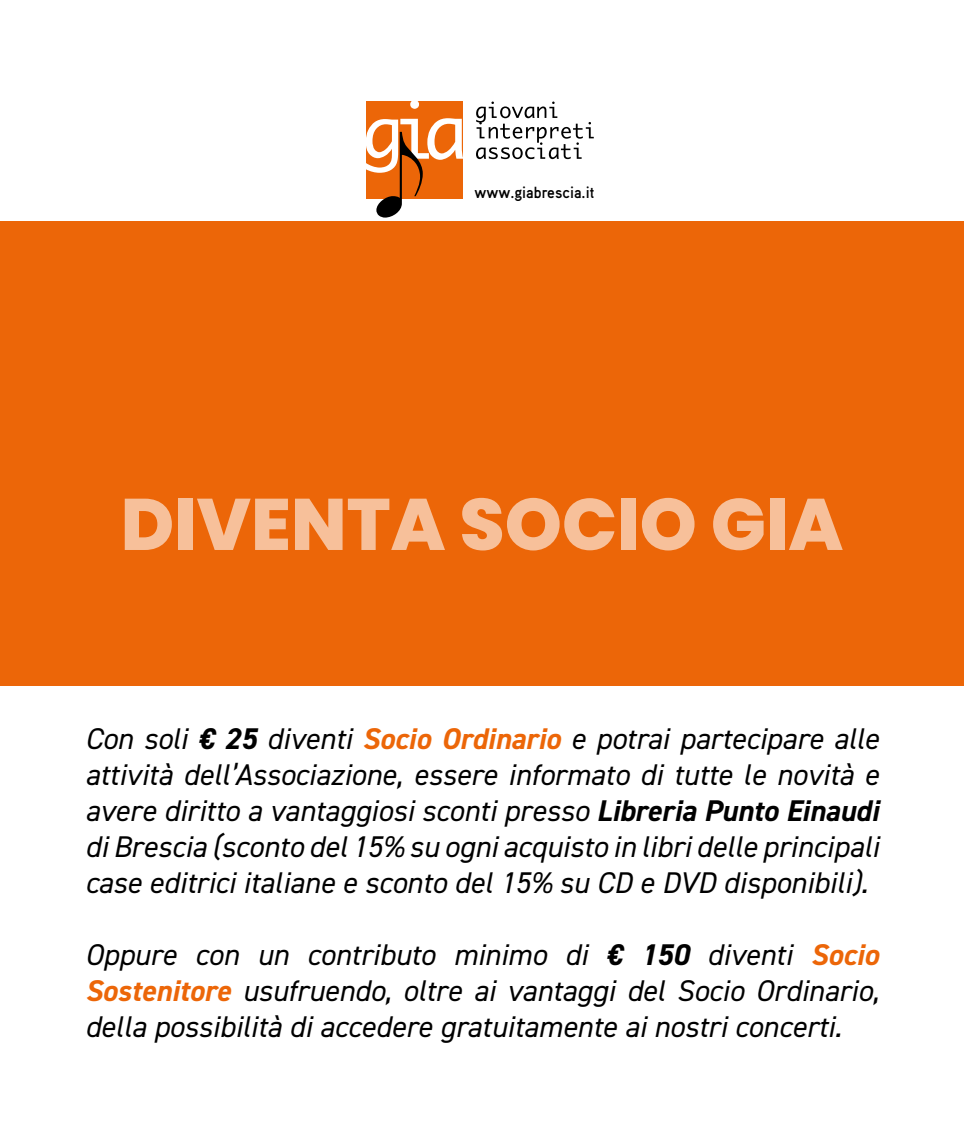
<style>
.page{position:relative;width:964px;height:1134px;background:#fff}
.page>*{position:absolute;margin:0;border:0;box-sizing:border-box;transform-origin:0 0}
.t1{font:800 72.8px "Poppins";color:#f7c09a}
.t2{font:italic 30px/36px "DIN2014";color:#000;text-align:justify}
.t3{font:700 16.2px "Aaux Pro";color:#000;scale:.95 1}
.s1{font-weight:700}
.s2{font-weight:700;color:#ec6608}
</style>
<div class="page">
<div style="left:0;top:221px;width:964px;height:465px;background:#ec6608"></div>
<svg style="left:476px;top:102px;width:118px;height:57px"></svg>
<svg style="left:366px;top:101px;width:97px;height:117px"></svg>
<p class="t3" style="left:474px;top:182px;width:128px">www.giabrescia.it</p>
<h1 class="t1" style="left:121px;top:482px;width:724px">DIVENTA SOCIO GIA</h1>
<p class="t2" style="left:85px;top:720px;width:795px">Con soli <span class="s1">€ 25</span> diventi <span class="s2">Socio Ordinario</span> e potrai partecipare alle attività dell’Associazione, essere informato di tutte le novità e avere diritto a vantaggiosi sconti presso <span class="s1">Libreria Punto Einaudi </span>di Brescia (sconto del 15% su ogni acquisto in libri delle principali case editrici italiane e sconto del 15% su CD e DVD disponibili).</p>
<p class="t2" style="left:85px;top:936px;width:795px">Oppure con un contributo minimo di <span class="s1">€ 150</span> diventi <span class="s2">Socio Sostenitore</span> usufruendo, oltre ai vantaggi del Socio Ordinario, della possibilità di accedere gratuitamente ai nostri concerti.</p>
</div>
